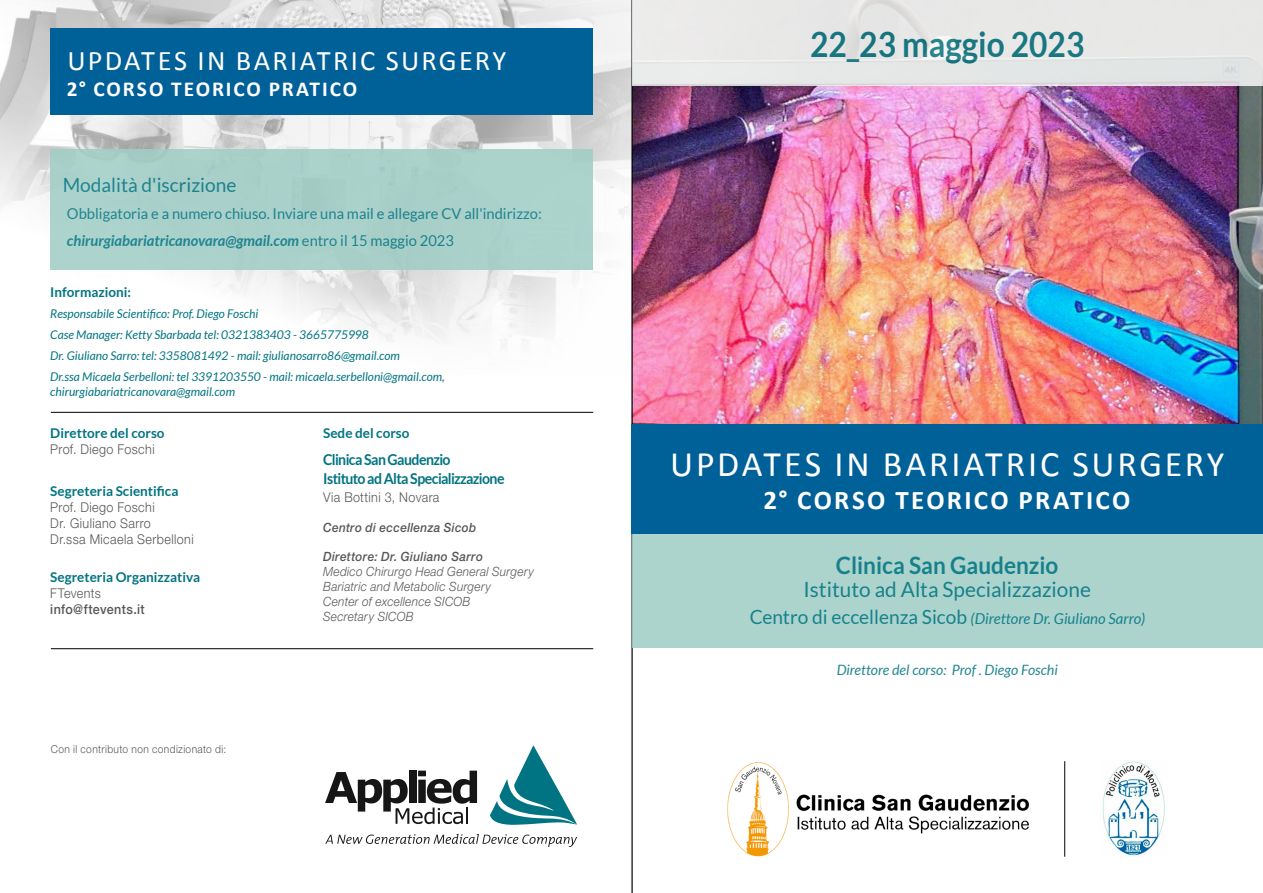
<style>
.page{position:relative;width:1263px;height:893px;background:#fff}
.page>*{position:absolute;margin:0;border:0;box-sizing:border-box;transform-origin:0 0}
.t1{font:36px "Calibri";letter-spacing:.075em;color:#fff}
.t2{font:700 34.95px "Lato";color:#037583;scale:.91 1}
.t3{font:28.5px "Calibri";letter-spacing:.075em;color:#fff}
.t4{font:700 27px "Calibri";letter-spacing:.085em;color:#fff}
.t5{font:700 24px "Lato";color:#007482;scale:.94 1}
.t6{font:700 21.3px "Calibri";letter-spacing:.09em;color:#fff}
.t7{font:21px "Lato";color:#007482}
.t8{font:19.5px "Lato";color:#007482}
.t9{font:15px/27px "Lato";color:#007482}
.t10{font:italic 15px "Lato";color:#007482}
.t11{font:700 15px/19.5px "Lato";letter-spacing:-.04em;color:#007482;scale:.94 1}
.t12{font:italic 14.25px "Lato";color:#007482}
.t13{font:300 13.5px/16.2px "Helvetica Neue LT Std";letter-spacing:.03em;color:#575756;scale:.93 1}
.t14{font:700 13.5px "Lato";color:#007482}
.t15{font:500 13.5px "Helvetica Neue LT Std";letter-spacing:.03em;color:#575756;scale:.93 1}
.t16{font:italic 300 12.75px/14.9px "Helvetica Neue LT Std";letter-spacing:.02em;color:#575756;scale:.93 1}
.t17{font:italic 500 12.75px "Helvetica Neue LT Std";letter-spacing:.025em;color:#575756;scale:.93 1}
.t18{font:italic 12px/21px "Lato";color:#007482}
.t19{font:300 10.95px "Helvetica Neue LT Std";letter-spacing:.035em;color:#575756;scale:.93 1}
.s1{font-weight:700;font-style:italic}
.s2{font-style:normal;font-size:19.5px}
</style>
<div class="page">
<img style="left:0;top:0;width:631px;height:348px">
<img style="left:633px;top:0;width:630px;height:424px">
<div style="left:50px;top:149px;width:542px;height:120px;background:#aad1ca"></div>
<hr style="left:631px;top:0;width:2px;height:893px;background:#000">
<hr style="left:51px;top:648px;width:542px;height:1px;background:#000">
<hr style="left:51px;top:412px;width:542px;height:1px;background:#000">
<div style="left:50px;top:29px;width:542px;height:86px;background:#006098"></div>
<div style="left:632px;top:424px;width:631px;height:224px;background:#acd4cd"></div>
<img style="left:727px;top:762px;width:303px;height:95px">
<hr style="left:1064px;top:761px;width:1px;height:96px;background:#000">
<img style="left:1102px;top:761px;width:63px;height:95px">
<div style="left:631px;top:424px;width:632px;height:110px;background:#006098"></div>
<div style="left:632px;top:0;width:630px;height:85px;background:#e7e8e7"></div>
<svg style="left:325px;top:834px;width:252px;height:13px"></svg>
<svg style="left:325px;top:771px;width:152px;height:53px"></svg>
<svg style="left:490px;top:745px;width:87px;height:80px"></svg>
<h3 class="t3" style="left:68px;top:42px;width:440px">UPDATES IN BARIATRIC SURGERY</h3>
<h3 class="t6" style="left:67px;top:75px;width:292px">2° CORSO TEORICO PRATICO</h3>
<h3 class="t8" style="left:63px;top:174px;width:175px">Modalità d'iscrizione</h3>
<p class="t9" style="left:67px;top:199px;width:476px">Obbligatoria e a numero chiuso. Inviare una mail e allegare CV all'indirizzo: <span class="s1">chirurgiabariatricanovara@gmail.com</span> entro il 15 maggio 2023</p>
<p class="t14" style="left:50px;top:285px;width:82px">Informazioni:</p>
<p class="t18" style="left:50px;top:304px;width:396px">Responsabile Scientifico: Prof. Diego Foschi<br>Case Manager: Ketty Sbarbada tel: 0321383403 - 3665775998<br>Dr. Giuliano Sarro: tel: 3358081492 - mail: giulianosarro86@gmail.com<br>Dr.ssa Micaela Serbelloni: tel 3391203550 - mail: micaela.serbelloni@gmail.com,</p>
<p class="t18" style="left:50px;top:382px;width:186px">chirurgiabariatricanovara@gmail.com</p>
<p class="t14" style="left:50px;top:425px;width:116px">Direttore del corso</p>
<p class="t13" style="left:50px;top:441px;width:114px">Prof. Diego Foschi</p>
<p class="t14" style="left:50px;top:483px;width:130px">Segreteria Scientifica</p>
<p class="t13" style="left:50px;top:499px;width:156px">Prof. Diego Foschi<br>Dr. Giuliano Sarro<br>Dr.ssa Micaela Serbelloni</p>
<p class="t14" style="left:50px;top:569px;width:151px">Segreteria Organizzativa</p>
<p class="t13" style="left:50px;top:585px;width:56px">FTevents</p>
<p class="t15" style="left:50px;top:601px;width:103px">info@ftevents.it</p>
<p class="t19" style="left:51px;top:742px;width:190px">Con il contributo non condizionato di:</p>
<p class="t14" style="left:323px;top:425px;width:88px">Sede del corso</p>
<p class="t11" style="left:323px;top:449px;width:194px">Clinica San Gaudenzio<br>Istituto ad Alta Specializzazione</p>
<p class="t13" style="left:323px;top:489px;width:127px">Via Bottini 3, Novara</p>
<p class="t17" style="left:323px;top:520px;width:166px">Centro di eccellenza Sicob</p>
<p class="t17" style="left:323px;top:549px;width:173px">Direttore: Dr. Giuliano Sarro</p>
<p class="t16" style="left:323px;top:564px;width:228px">Medico Chirurgo Head General Surgery<br>Bariatric and Metabolic Surgery<br>Center of excellence SICOB<br>Secretary SICOB</p>
<h2 class="t2" style="left:810px;top:24px;width:303px">22_23 maggio 2023</h2>
<h1 class="t1" style="left:670px;top:442px;width:555px">UPDATES IN BARIATRIC SURGERY</h1>
<h3 class="t4" style="left:763px;top:483px;width:368px">2° CORSO TEORICO PRATICO</h3>
<h3 class="t5" style="left:836px;top:552px;width:238px">Clinica San Gaudenzio</h3>
<h3 class="t7" style="left:803px;top:577px;width:289px">Istituto ad Alta Specializzazione</h3>
<p class="t10" style="left:749px;top:610px;width:397px"><span class="s2">Centro di eccellenza Sicob</span> (Direttore Dr. Giuliano Sarro)</p>
<p class="t12" style="left:836px;top:662px;width:223px">Direttore del corso: Prof . Diego Foschi</p>
</div>
